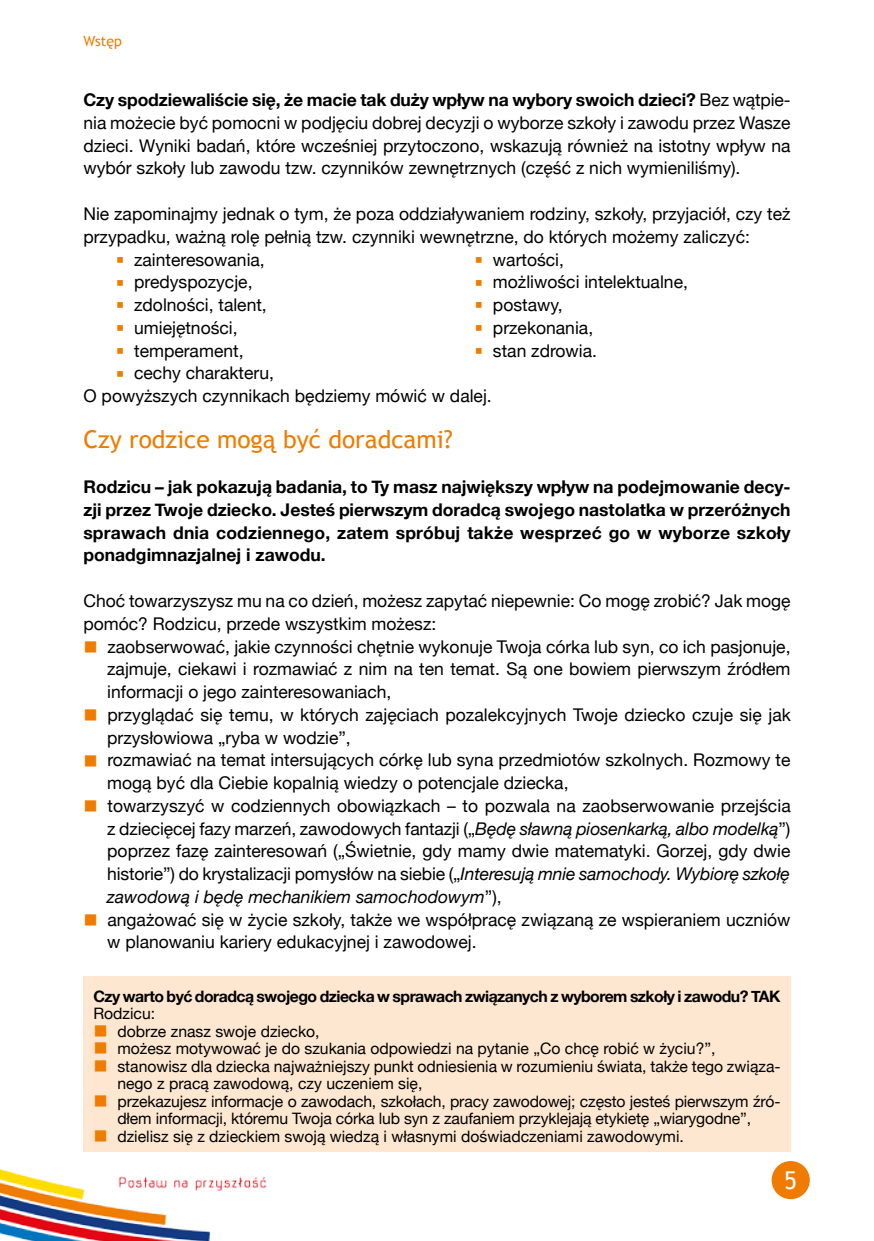
<style>
.page{position:relative;width:874px;height:1241px;background:#fff}
.page>*{position:absolute;margin:0;border:0;box-sizing:border-box;transform-origin:0 0}
.t1{font:24.5px "Trebuchet MS";color:#ef7c00}
.t2{font:24.5px "Trebuchet MS";color:#fff}
.t3{font:17.5px/22.8px "Helvetica Neue";color:#000}
.t4{font:700 17.5px/22.8px "Helvetica Neue";color:#000;text-align:justify}
.t5{font:15.75px/17.5px "Helvetica Neue";color:#000}
.t6{font:700 15.75px "Helvetica Neue";letter-spacing:-.03em;color:#000}
.t7{font:14px "Trebuchet MS";color:#ef7c00}
.s1{font-weight:700}
.s2{font-style:italic}
</style>
<div class="page">
<div style="left:771px;top:1160px;width:38px;height:38px;background:#ef7c00;border-radius:50%"></div>
<img style="left:0;top:1168px;width:211px;height:72px">
<img style="left:110px;top:1151px;width:176px;height:47px">
<div style="left:83px;top:976px;width:707px;height:175px;background:#fde7d1"></div>
<p class="t7" style="left:83px;top:33px;width:40px">Wstęp</p>
<p class="t3" style="left:83px;top:89px;width:708px;text-align:justify"><span class="s1">Czy spodziewaliście się, że macie tak duży wpływ na wybory swoich dzieci?</span> Bez wątpie&shy;nia możecie być pomocni w podjęciu dobrej decyzji o wyborze szkoły i zawodu przez Wasze dzieci. Wyniki badań, które wcześniej przytoczono, wskazują również na istotny wpływ na wybór szkoły lub zawodu tzw. czynników zewnętrznych (część z nich wymieniliśmy).</p>
<p class="t3" style="left:83px;top:203px;width:708px">Nie zapominajmy jednak o tym, że poza oddziaływaniem rodziny, szkoły, przyjaciół, czy też</p>
<p class="t3" style="left:83px;top:226px;width:667px">przypadku, ważną rolę pełnią tzw. czynniki wewnętrzne, do których możemy zaliczyć:</p>
<p class="t3" style="left:134px;top:249px;width:132px">zainteresowania,</p>
<p class="t3" style="left:134px;top:271px;width:120px">predyspozycje,</p>
<p class="t3" style="left:134px;top:294px;width:134px">zdolności, talent,</p>
<p class="t3" style="left:134px;top:317px;width:105px">umiejętności,</p>
<p class="t3" style="left:134px;top:340px;width:111px">temperament,</p>
<p class="t3" style="left:134px;top:362px;width:141px">cechy charakteru,</p>
<p class="t3" style="left:492px;top:249px;width:196px">wartości,<br>możliwości intelektualne, postawy,<br>przekonania,<br>stan zdrowia.</p>
<p class="t3" style="left:83px;top:385px;width:409px">O powyższych czynnikach będziemy mówić w dalej.</p>
<h1 class="t1" style="left:83px;top:424px;width:370px">Czy rodzice mogą być doradcami?</h1>
<p class="t4" style="left:83px;top:476px;width:708px">Rodzicu – jak pokazują badania, to Ty masz największy wpływ na podejmowanie decy&shy;zji przez Twoje dziecko. Jesteś pierwszym doradcą swojego nastolatka w przeróżnych sprawach dnia codziennego, zatem spróbuj także wesprzeć go w wyborze szkoły ponadgimnazjalnej i zawodu.</p>
<p class="t3" style="left:83px;top:590px;width:708px">Choć towarzyszysz mu na co dzień, możesz zapytać niepewnie: Co mogę zrobić? Jak mogę pomóc? Rodzicu, przede wszystkim możesz:</p>
<p class="t3" style="left:107px;top:635px;width:684px">zaobserwować, jakie czynności chętnie wykonuje Twoja córka lub syn, co ich pasjonuje, zajmuje, ciekawi i rozmawiać z nim na ten temat. Są one bowiem pierwszym źródłem informacji o jego zainteresowaniach,<br>przyglądać się temu, w których zajęciach pozalekcyjnych Twoje dziecko czuje się jak przysłowiowa „ryba w wodzie”,<br>rozmawiać na temat intersujących córkę lub syna przedmiotów szkolnych. Rozmowy te mogą być dla Ciebie kopalnią wiedzy o potencjale dziecka,<br>towarzyszyć w codziennych obowiązkach – to pozwala na zaobserwowanie przejścia z dziecięcej fazy marzeń, zawodowych fantazji („<span class="s2">Będę sławną piosenkarką, albo modelką</span>”) poprzez fazę zainteresowań („Świetnie, gdy mamy dwie matematyki. Gorzej, gdy dwie historie”) do krystalizacji pomysłów na siebie („<span class="s2">Interesują mnie samochody. Wybiorę szkołę zawodową i będę mechanikiem samochodowym</span>”),<br>angażować się w życie szkoły, także we współpracę związaną ze wspieraniem uczniów w planowaniu kariery edukacyjnej i zawodowej.</p>
<p class="t6" style="left:93px;top:983px;width:688px">Czy warto być doradcą swojego dziecka w sprawach związanych z wyborem szkoły i zawodu? TAK</p>
<p class="t5" style="left:117px;top:1005px;width:664px;text-indent:-24px">Rodzicu:<br>dobrze znasz swoje dziecko,<br>możesz motywować je do szukania odpowiedzi na pytanie „Co chcę robić w życiu?”, stanowisz dla dziecka najważniejszy punkt odniesienia w rozumieniu świata, także tego związa&shy;nego z pracą zawodową, czy uczeniem się,<br>przekazujesz informacje o zawodach, szkołach, pracy zawodowej; często jesteś pierwszym źró&shy;dłem informacji, któremu Twoja córka lub syn z zaufaniem przyklejają etykietę „wiarygodne”, dzielisz się z dzieckiem swoją wiedzą i własnymi doświadczeniami zawodowymi.</p>
<h1 class="t2" style="left:783px;top:1165px;width:14px">5</h1>
</div>
